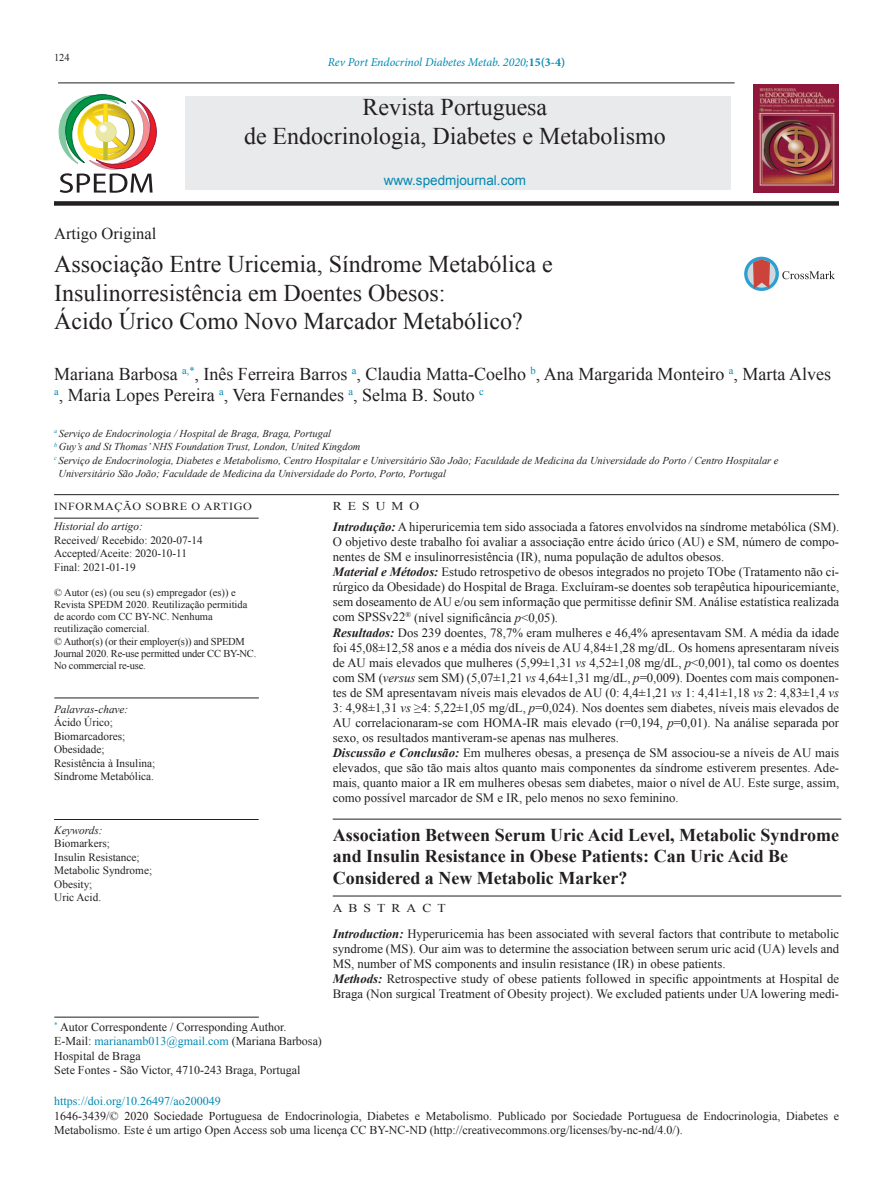
<style>
.page{position:relative;width:893px;height:1191px;background:#fff}
.page>*{position:absolute;margin:0;border:0;box-sizing:border-box;transform-origin:0 0}
.t1{font:24px/28.5px "Times New Roman";color:#231f20;text-align:center}
.t2{font:18px/21.8px "Times New Roman";color:#231f20}
.t3{font:700 18px/21.6px "Times New Roman";color:#231f20}
.t4{font:16.5px "Times New Roman";color:#231f20}
.t5{font:13.5px "Arial";color:#0088b2}
.t6{font:12.75px/15px "Times New Roman";color:#231f20}
.t7{font:12px/14.4px "Times New Roman";color:#231f20}
.t8{font:italic 12px "Minion Pro";letter-spacing:-.005em;color:#0088b2}
.t9{font:12px "Times New Roman";color:#0088b2}
.t10{font:12px "Times New Roman";letter-spacing:.45em;color:#231f20;scale:1.12 1}
.t11{font:12px "Times New Roman";color:#231f20;scale:1.12 1}
.t12{font:11.25px/13.5px "Times New Roman";color:#231f20}
.t13{font:italic 11.25px "Times New Roman";color:#231f20}
.t14{font:10.8px "Times New Roman";letter-spacing:.05em;color:#231f20;scale:1.13 1}
.t15{font:italic 10.5px "Times New Roman";color:#231f20}
.t16{font:10.5px/12px "Times New Roman";color:#231f20}
.s1{font-weight:700;font-style:normal}
.s2{font-weight:700;font-style:italic}
.s3{font-style:italic}
.s4{color:#0088b2}
</style>
<div class="page">
<hr style="left:58px;top:83px;width:677px;height:1px;background:#231f20">
<div style="left:54px;top:201px;width:785px;height:5px;background:#231f20"></div>
<div style="left:185px;top:96px;width:545px;height:94px;background:#e9eaeb"></div>
<img style="left:754px;top:84px;width:85px;height:108px">
<svg style="left:59px;top:94px;width:98px;height:99px"></svg>
<div style="left:744px;top:257px;width:35px;height:34px;background:#2d9fd0;border-radius:50%"></div>
<svg style="left:747px;top:260px;width:29px;height:28px"></svg>
<svg style="left:753px;top:260px;width:17px;height:29px"></svg>
<svg style="left:782px;top:271px;width:53px;height:8px"></svg>
<hr style="left:54px;top:494px;width:785px;height:1px;background:#231f20">
<hr style="left:54px;top:518px;width:205px;height:1px;background:#231f20">
<hr style="left:333px;top:819px;width:508px;height:1px;background:#231f20">
<hr style="left:54px;top:1017px;width:205px;height:1px;background:#231f20">
<hr style="left:54px;top:697px;width:205px;height:1px;background:#231f20">
<hr style="left:54px;top:819px;width:205px;height:1px;background:#231f20">
<hr style="left:333px;top:895px;width:508px;height:1px;background:#231f20">
<p class="t16" style="left:54px;top:52px;width:17px">124</p>
<p class="t8" style="left:328px;top:54px;width:239px">Rev Port Endocrinol Diabetes Metab. 2020;<span class="s1">15(3-4)</span></p>
<h1 class="t1" style="left:244px;top:92px;width:423px">Revista Portuguesa<br>de Endocrinologia, Diabetes e Metabolismo</h1>
<p class="t5" style="left:384px;top:173px;width:144px">www.spedmjournal.com</p>
<p class="t4" style="left:54px;top:223px;width:104px">Artigo Original</p>
<h1 class="t1" style="left:54px;top:250px;width:500px;text-align:left">Associação Entre Uricemia, Síndrome Metabólica e<br>Insulinorresistência em Doentes Obesos:<br>Ácido Úrico Como Novo Marcador Metabólico?</h1>
<h2 class="t2" style="left:54px;top:362px;width:778px">Mariana Barbosa <sup>a,*</sup>, Inês Ferreira Barros <sup>a</sup>, Claudia Matta-Coelho <sup>b</sup>, Ana Margarida Monteiro <sup>a</sup>, Marta Alves <sup>a</sup>, Maria Lopes Pereira <sup>a</sup>, Vera Fernandes <sup>a</sup>, Selma B. Souto <sup>c</sup></h2>
<p class="t15" style="left:54px;top:426px;width:279px"><sup>a</sup> Serviço de Endocrinologia / Hospital de Braga, Braga, Portugal</p>
<p class="t15" style="left:54px;top:439px;width:308px"><sup>b</sup> Guy’s and St Thomas’ NHS Foundation Trust, London, United Kingdom</p>
<p class="t15" style="left:54px;top:453px;width:726px"><sup>c</sup> Serviço de Endocrinologia, Diabetes e Metabolismo, Centro Hospitalar e Universitário São João; Faculdade de Medicina da Universidade do Porto / Centro Hospitalar e</p>
<p class="t15" style="left:58px;top:466px;width:389px">Universitário São João; Faculdade de Medicina da Universidade do Porto, Porto, Portugal</p>
<p class="t14" style="left:54px;top:499px;width:177px">INFORMAÇÃO SOBRE O ARTIGO</p>
<p class="t11" style="left:333px;top:498px;width:79px">RESUMO</p>
<p class="t6" style="left:333px;top:519px;width:508px"><span class="s2">Introdução:</span> A hiperuricemia tem sido associada a fatores envolvidos na síndrome metabólica (SM).<br>O objetivo deste trabalho foi avaliar a associação entre ácido úrico (AU) e SM, número de compo&shy;nentes de SM e insulinorresistência (IR), numa população de adultos obesos.<br><span class="s2">Material e Métodos:</span> Estudo retrospetivo de obesos integrados no projeto TObe (Tratamento não ci&shy;rúrgico da Obesidade) do Hospital de Braga. Excluíram-se doentes sob terapêutica hipouricemiante, sem doseamento de AU e/ou sem informação que permitisse definir SM. Análise estatística realizada com SPSSv22<sup>®</sup> (nível significância <span class="s3">p</span>&lt;0,05).<br><span class="s2">Resultados:</span> Dos 239 doentes, 78,7% eram mulheres e 46,4% apresentavam SM. A média da idade foi 45,08±12,58 anos e a média dos níveis de AU 4,84±1,28 mg/dL. Os homens apresentaram níveis de AU mais elevados que mulheres (5,99±1,31 <span class="s3">vs</span> 4,52±1,08 mg/dL, <span class="s3">p</span>&lt;0,001), tal como os doentes com SM (<span class="s3">versus</span> sem SM) (5,07±1,21 <span class="s3">vs</span> 4,64±1,31 mg/dL, <span class="s3">p</span>=0,009). Doentes com mais componen&shy;tes de SM apresentavam níveis mais elevados de AU (0: 4,4±1,21 <span class="s3">vs</span> 1: 4,41±1,18 <span class="s3">vs</span> 2: 4,83±1,4 <span class="s3">vs </span>3: 4,98±1,31 <span class="s3">vs</span> ≥4: 5,22±1,05 mg/dL, <span class="s3">p</span>=0,024). Nos doentes sem diabetes, níveis mais elevados de AU correlacionaram-se com HOMA-IR mais elevado (r=0,194, <span class="s3">p</span>=0,01). Na análise separada por sexo, os resultados mantiveram-se apenas nas mulheres.<br><span class="s2">Discussão e Conclusão:</span> Em mulheres obesas, a presença de SM associou-se a níveis de AU mais elevados, que são tão mais altos quanto mais componentes da síndrome estiverem presentes. Ade&shy;mais, quanto maior a IR em mulheres obesas sem diabetes, maior o nível de AU. Este surge, assim, como possível marcador de SM e IR, pelo menos no sexo feminino.</p>
<p class="t13" style="left:54px;top:519px;width:90px">Historial do artigo:</p>
<p class="t12" style="left:54px;top:533px;width:150px">Received/ Recebido: 2020-07-14<br>Accepted/Aceite: 2020-10-11<br>Final: 2021-01-19</p>
<p class="t16" style="left:54px;top:587px;width:204px">© Autor (es) (ou seu (s) empregador (es)) e Revista SPEDM 2020. Reutilização permitida de acordo com CC BY-NC. Nenhuma reutilização comercial.<br>© Author(s) (or their employer(s)) and SPEDM Journal 2020. Re-use permitted under CC BY-NC.<br>No commercial re-use.</p>
<p class="t13" style="left:54px;top:701px;width:76px">Palavras-chave:</p>
<p class="t12" style="left:54px;top:715px;width:103px">Ácido Úrico;<br>Biomarcadores;<br>Obesidade;<br>Resistência à Insulina;<br>Síndrome Metabólica.</p>
<p class="t13" style="left:54px;top:822px;width:50px">Keywords:</p>
<p class="t12" style="left:54px;top:836px;width:99px">Biomarkers;<br>Insulin Resistance;<br>Metabolic Syndrome;<br>Obesity;<br>Uric Acid.</p>
<p class="t7" style="left:54px;top:1019px;width:269px"><sup>*</sup> Autor Correspondente / Corresponding Author.<br>E-Mail: <span class="s4">marianamb013@gmail.com</span> (Mariana Barbosa)<br>Hospital de Braga<br>Sete Fontes - São Victor, 4710-243 Braga, Portugal</p>
<h2 class="t3" style="left:333px;top:823px;width:508px">Association Between Serum Uric Acid Level, Metabolic Syndrome and Insulin Resistance in Obese Patients: Can Uric Acid Be<br>Considered a New Metabolic Marker?</h2>
<p class="t10" style="left:333px;top:900px;width:102px">ABSTRACT</p>
<p class="t6" style="left:333px;top:926px;width:508px"><span class="s2">Introduction:</span> Hyperuricemia has been associated with several factors that contribute to metabolic syndrome (MS). Our aim was to determine the association between serum uric acid (UA) levels and MS, number of MS components and insulin resistance (IR) in obese patients.<br><span class="s2">Methods:</span> Retrospective study of obese patients followed in specific appointments at Hospital de Braga (Non surgical Treatment of Obesity project). We excluded patients under UA lowering medi-</p>
<p class="t9" style="left:54px;top:1093px;width:168px">https://doi.org/10.26497/ao200049</p>
<p class="t7" style="left:54px;top:1108px;width:786px">1646-3439/© 2020 Sociedade Portuguesa de Endocrinologia, Diabetes e Metabolismo. Publicado por Sociedade Portuguesa de Endocrinologia, Diabetes e<br>Metabolismo. Este é um artigo Open Access sob uma licença CC BY-NC-ND (http://creativecommons.org/licenses/by-nc-nd/4.0/).</p>
</div>
